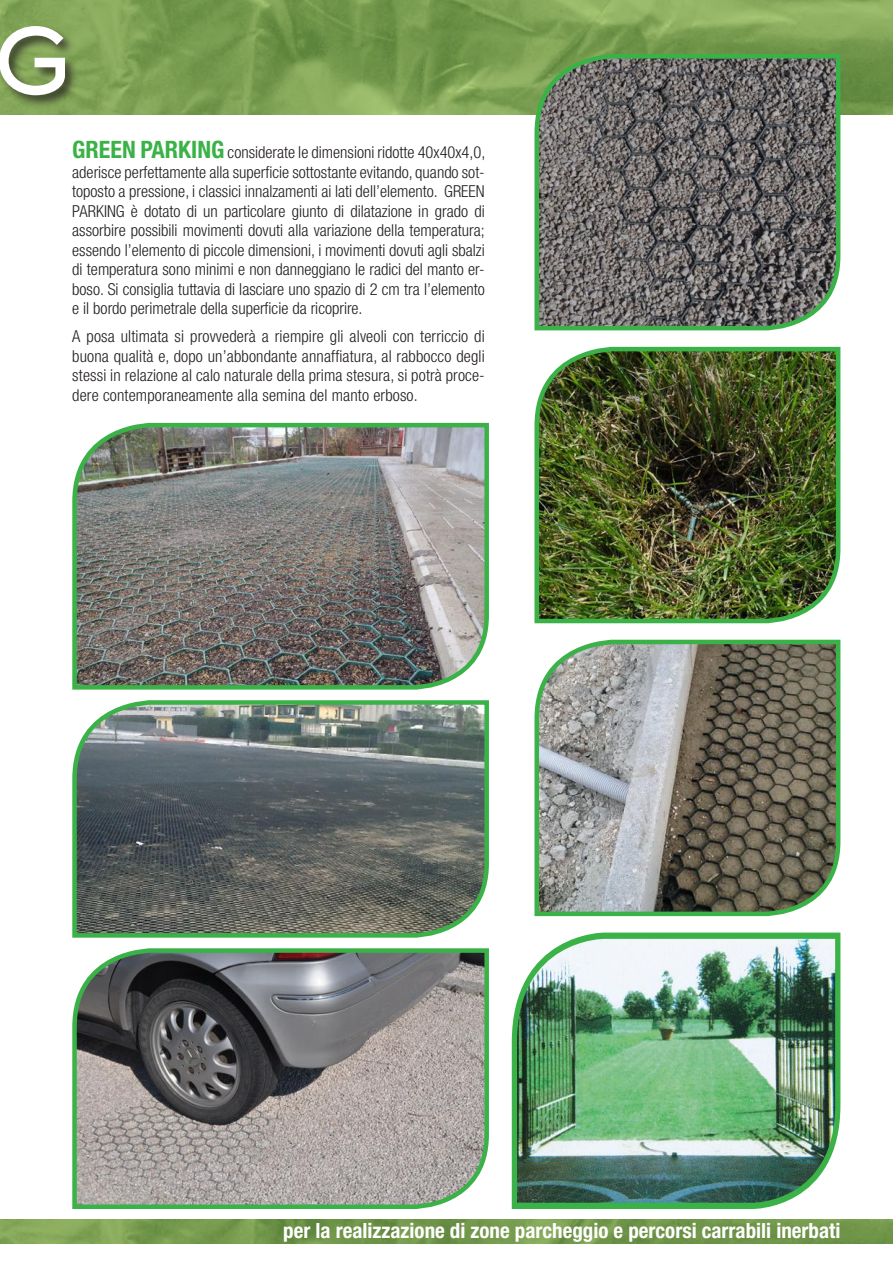
<style>
.page{position:relative;width:893px;height:1263px;background:#fff}
.page>*{position:absolute;margin:0;border:0;box-sizing:border-box;transform-origin:0 0}
.t1{font:88.5px "AT Sackers Heavy Gothic";color:#fff}
.t2{font:700 condensed 21px "Helvetica Neue LT Std";color:#fff}
.t3{font:300 condensed 16.5px/19.5px "Helvetica Neue LT Std";letter-spacing:.005em;color:#241f1f;text-align:justify}
.s1{font-weight:700;font-size:24px;color:#3ab247}
</style>
<div class="page">
<img style="left:0;top:0;width:893px;height:115px">
<img style="left:0;top:1219px;width:893px;height:25px">
<div style="left:0;top:24px;width:79px;height:85px;background:#241f1f;opacity:.75"></div>
<img style="left:511px;top:932px;width:330px;height:277px">
<img style="left:534px;top:346px;width:307px;height:278px">
<svg style="left:534px;top:639px;width:307px;height:278px;background:#83887b"></svg>
<svg style="left:532px;top:52px;width:311px;height:279px;background:#6b7068"></svg>
<svg style="left:72px;top:948px;width:417px;height:261px;background:#898b85"></svg>
<img style="left:72px;top:422px;width:417px;height:268px">
<svg style="left:72px;top:700px;width:417px;height:238px;background:#66726c"></svg>
<h1 class="t1" style="left:-9px;top:2px;width:82px">G</h1>
<p class="t3" style="left:72px;top:142px;width:415px"><span class="s1">GREEN PARKING</span> considerate le dimensioni ridotte 40x40x4,0, aderisce perfettamente alla superficie sottostante evitando, quando sot&shy;toposto a pressione, i classici innalzamenti ai lati dell’elemento. GREEN PARKING è dotato di un particolare giunto di dilatazione in grado di assorbire possibili movimenti dovuti alla variazione della temperatura; essendo l’elemento di piccole dimensioni, i movimenti dovuti agli sbalzi di temperatura sono minimi e non danneggiano le radici del manto er&shy;boso. Si consiglia tuttavia di lasciare uno spazio di 2 cm tra l’elemento e il bordo perimetrale della superficie da ricoprire.</p>
<p class="t3" style="left:72px;top:326px;width:414px">A posa ultimata si provvederà a riempire gli alveoli con terriccio di buona qualità e, dopo un’abbondante annaffiatura, al rabbocco degli stessi in relazione al calo naturale della prima stesura, si potrà proce&shy;dere contemporaneamente alla semina del manto erboso.</p>
<p class="t2" style="left:283px;top:1218px;width:559px">per la realizzazione di zone parcheggio e percorsi carrabili inerbati</p>
</div>
